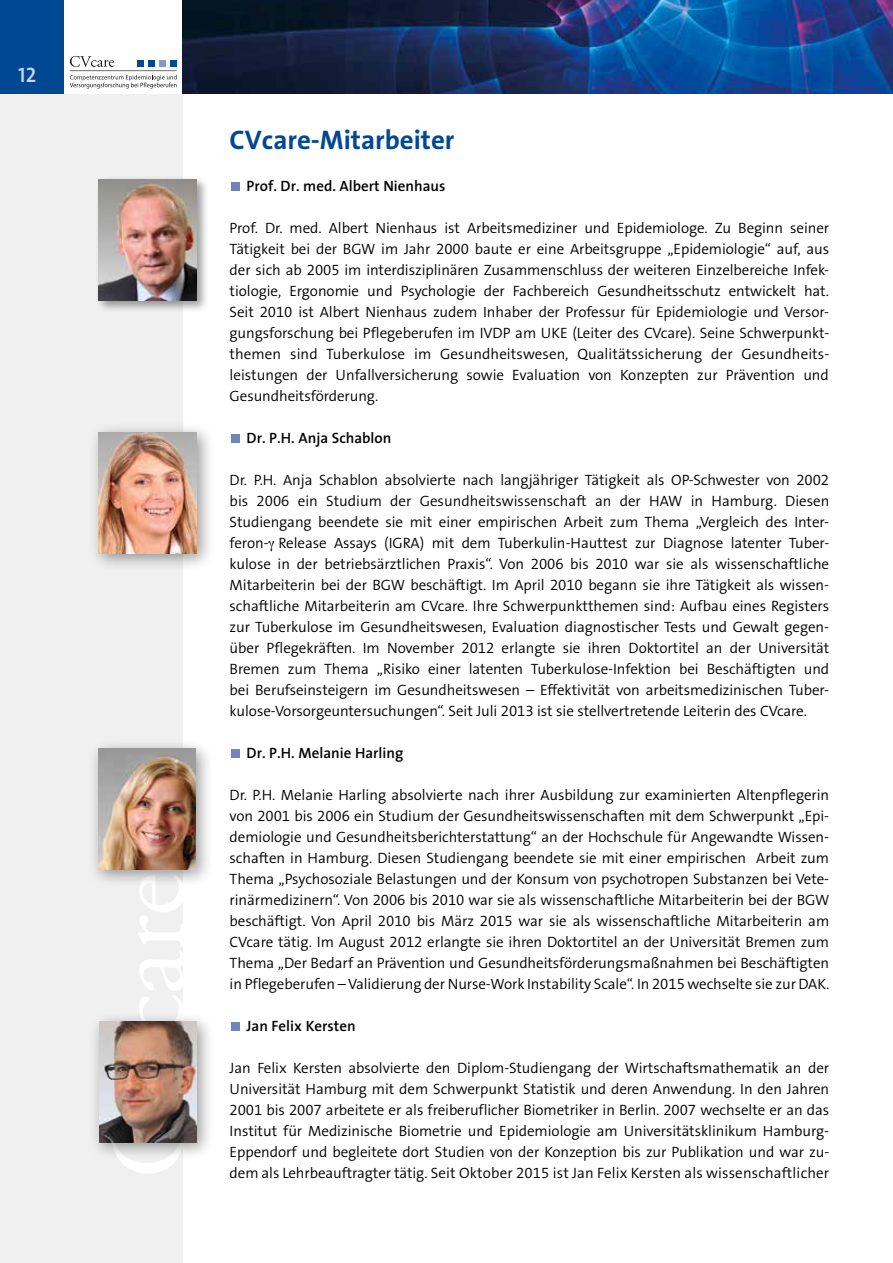
<style>
.page{position:relative;width:893px;height:1263px;background:#fff}
.page>*{position:absolute;margin:0;border:0;box-sizing:border-box;transform-origin:0 0}
.t1{font:700 27px "The Sans Os F";color:#004992}
.t2{font:21px "The Sans Semi Bold Caps";color:#cfd4ea}
.t3{font:300 15px/21px "The Sans Os F";letter-spacing:-.005em;color:#000;text-align:justify}
.t4{font:600 15px "The Sans";color:#000}
</style>
<div class="page">
<div style="left:0;top:0;width:64px;height:94px;background:#004992"></div>
<div style="left:0;top:94px;width:183px;height:1169px;background:#f0f0f0"></div>
<img style="left:183px;top:0;width:710px;height:94px">
<svg style="left:120px;top:887px;width:63px;height:286px"></svg>
<svg style="left:70px;top:56px;width:44px;height:11px"></svg>
<svg style="left:70px;top:75px;width:107px;height:14px"></svg>
<div style="left:137px;top:60px;width:7px;height:7px;background:#004993"></div>
<div style="left:148px;top:60px;width:7px;height:7px;background:#004993"></div>
<div style="left:159px;top:60px;width:7px;height:7px;background:#8898c9"></div>
<div style="left:170px;top:60px;width:7px;height:7px;background:#004993"></div>
<hr style="left:70px;top:70px;width:107px;height:1px;background:#6f6f6e">
<div style="left:231px;top:182px;width:9px;height:9px;background:#6e85bc"></div>
<div style="left:231px;top:434px;width:9px;height:9px;background:#6e85bc"></div>
<div style="left:231px;top:749px;width:9px;height:9px;background:#7086bd"></div>
<div style="left:231px;top:1022px;width:9px;height:9px;background:#7086bd"></div>
<div style="left:95px;top:175px;width:114px;height:138px;background:#000;opacity:.4"></div>
<img style="left:99px;top:179px;width:98px;height:122px">
<div style="left:89px;top:1011px;width:126px;height:149px;background:#000;opacity:.4"></div>
<img style="left:99px;top:1021px;width:97px;height:121px">
<div style="left:89px;top:422px;width:126px;height:150px;background:#000;opacity:.4"></div>
<img style="left:99px;top:432px;width:97px;height:121px">
<div style="left:88px;top:738px;width:126px;height:149px;background:#000;opacity:.4"></div>
<img style="left:98px;top:748px;width:98px;height:121px">
<h2 class="t2" style="left:18px;top:58px;width:19px">12</h2>
<h1 class="t1" style="left:230px;top:122px;width:226px">CVcare-Mitarbeiter</h1>
<p class="t4" style="left:247px;top:173px;width:200px">Prof. Dr. med. Albert Nienhaus</p>
<p class="t3" style="left:230px;top:217px;width:601px">Prof. Dr. med. Albert Nienhaus ist Arbeitsmediziner und Epidemiologe. Zu Beginn seiner Tätigkeit bei der BGW im Jahr 2000 baute er eine Arbeitsgruppe „Epidemiologie“ auf, aus der sich ab 2005 im interdisziplinären Zusammenschluss der weiteren Einzelbereiche Infek&shy;tiologie, Ergonomie und Psychologie der Fachbereich Gesundheitsschutz entwickelt hat.<br>Seit 2010 ist Albert Nienhaus zudem Inhaber der Professur für Epidemiologie und Versor&shy;gungsforschung bei Pflegeberufen im IVDP am UKE (Leiter des CVcare). Seine Schwerpunkt&shy;themen sind Tuberkulose im Gesundheitswesen, Qualitätssicherung der Gesundheits&shy;leistungen der Unfallversicherung sowie Evaluation von Konzepten zur Prävention und Gesundheitsförderung.</p>
<p class="t4" style="left:247px;top:425px;width:146px">Dr. P.H. Anja Schablon</p>
<p class="t3" style="left:230px;top:469px;width:601px">Dr. P.H. Anja Schablon absolvierte nach langjähriger Tätigkeit als OP-Schwester von 2002 bis 2006 ein Studium der Gesundheitswissenschaft an der HAW in Hamburg. Diesen Studiengang beendete sie mit einer empirischen Arbeit zum Thema „Vergleich des Inter&shy;feron- Release Assays (IGRA) mit dem Tuberkulin-Hauttest zur Diagnose latenter Tuber&shy;kulose in der betriebsärztlichen Praxis“. Von 2006 bis 2010 war sie als wissenschaftliche Mitarbeiterin bei der BGW beschäftigt. Im April 2010 begann sie ihre Tätigkeit als wissen&shy;schaftliche Mitarbeiterin am CVcare. Ihre Schwerpunktthemen sind: Aufbau eines Registers zur Tuberkulose im Gesundheitswesen, Evaluation diagnostischer Tests und Gewalt gegen&shy;über Pflegekräften. Im November 2012 erlangte sie ihren Doktortitel an der Universität Bremen zum Thema „Risiko einer latenten Tuberkulose-Infektion bei Beschäftigten und bei Berufseinsteigern im Gesundheitswesen – Effektivität von arbeitsmedizinischen Tuber&shy;kulose-Vorsorgeuntersuchungen“. Seit Juli 2013 ist sie stellvertretende Leiterin des CVcare.</p>
<p class="t4" style="left:247px;top:740px;width:158px">Dr. P.H. Melanie Harling</p>
<p class="t3" style="left:230px;top:784px;width:601px">Dr. P.H. Melanie Harling absolvierte nach ihrer Ausbildung zur examinierten Altenpflegerin von 2001 bis 2006 ein Studium der Gesundheitswissenschaften mit dem Schwerpunkt „Epi&shy;demiologie und Gesundheitsberichterstattung“ an der Hochschule für Angewandte Wissen&shy;schaften in Hamburg. Diesen Studiengang beendete sie mit einer empirischen Arbeit zum Thema „Psychosoziale Belastungen und der Konsum von psychotropen Substanzen bei Vete&shy;rinärmedizinern“. Von 2006 bis 2010 war sie als wissenschaftliche Mitarbeiterin bei der BGW beschäftigt. Von April 2010 bis März 2015 war sie als wissenschaftliche Mitarbeiterin am CVcare tätig. Im August 2012 erlangte sie ihren Doktortitel an der Universität Bremen zum Thema „Der Bedarf an Prävention und Gesundheitsförderungsmaßnahmen bei Beschäftigten in Pflegeberufen – Validierung der Nurse-Work Instability Scale“. In 2015 wechselte sie zur DAK.</p>
<p class="t4" style="left:247px;top:1013px;width:111px">Jan Felix Kersten</p>
<p class="t3" style="left:230px;top:1057px;width:601px">Jan Felix Kersten absolvierte den Diplom-Studiengang der Wirtschaftsmathematik an der Universität Hamburg mit dem Schwerpunkt Statistik und deren Anwendung. In den Jahren 2001 bis 2007 arbeitete er als freiberuflicher Biometriker in Berlin. 2007 wechselte er an das Institut für Medizinische Biometrie und Epidemiologie am Universitätsklinikum Hamburg-Eppendorf und begleitete dort Studien von der Konzeption bis zur Publikation und war zu&shy;dem als Lehrbeauftragter tätig. Seit Oktober 2015 ist Jan Felix Kersten als wissenschaftlicher</p>
</div>
